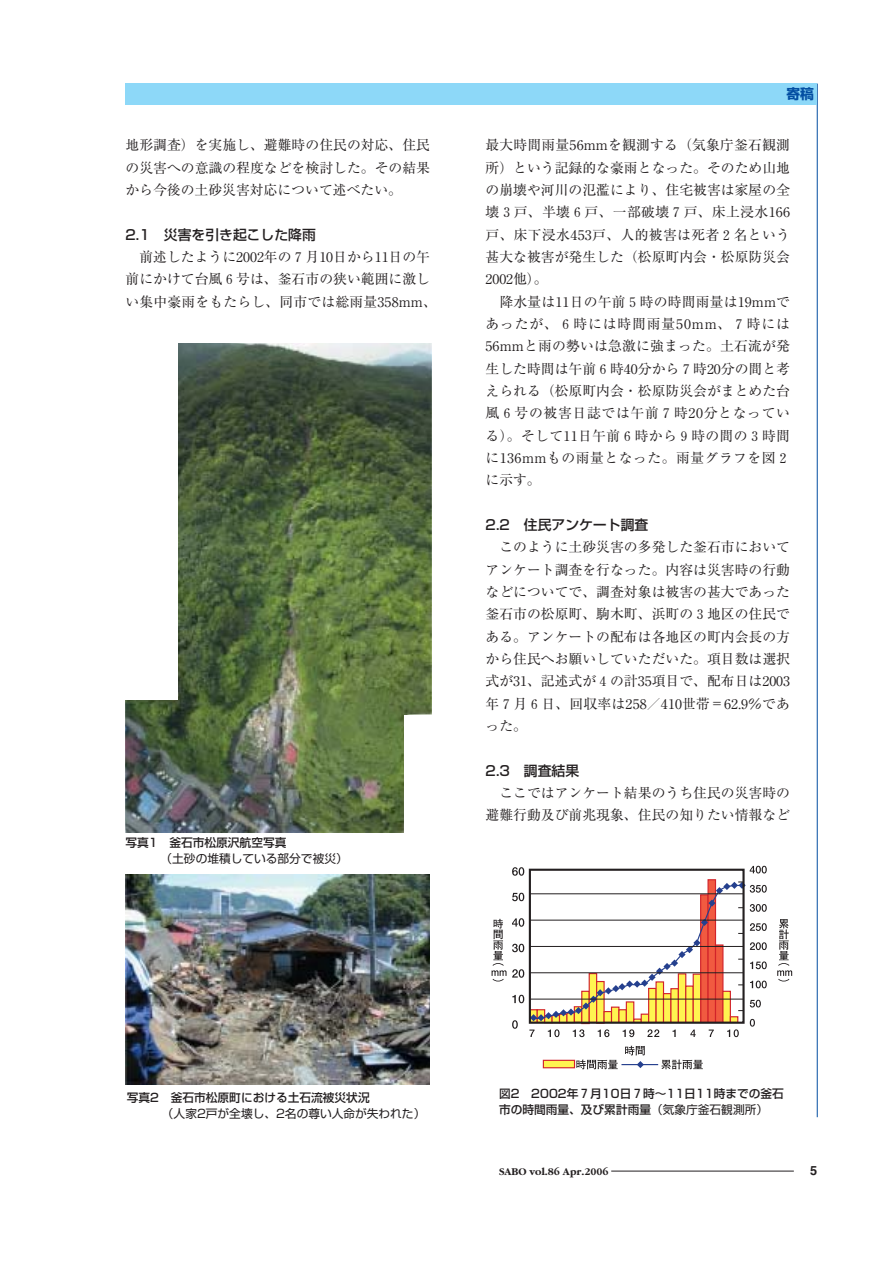
<style>
.page{position:relative;width:893px;height:1262px;background:#fff}
.page>*{position:absolute;margin:0;border:0;box-sizing:border-box;transform-origin:0 0}
.t1{font:13.8px/22.4px "Ryumin";color:#231f20;text-align:justify}
.t2{font:500 13.8px "Shin Go";color:#231f20}
.t3{font:700 13.8px "Shin Go";color:#034ea2}
.t4{font:12.75px "Midashi Go MB31";color:#231f20}
.t5{font:500 11.7px/15.9px "Shin Go";color:#231f20}
.t6{font:11.7px "Shin Go";color:#231f20}
.t7{font:700 10.65px "Garamond";color:#231f20}
.s1{font-weight:400}
</style>
<div class="page">
<hr style="left:817px;top:84px;width:1px;height:1033px;background:#034ea2">
<div style="left:125px;top:84px;width:692px;height:21px;background:#8dd8f8"></div>
<hr style="left:611px;top:1170px;width:182px;height:1px;background:#231f20">
<img style="left:125px;top:343px;width:306px;height:489px">
<img style="left:125px;top:874px;width:304px;height:211px">
<svg style="left:491px;top:918px;width:15px;height:63px"></svg>
<svg style="left:777px;top:919px;width:15px;height:62px"></svg>
<svg style="left:625px;top:1045px;width:19px;height:10px"></svg>
<svg style="left:512px;top:867px;width:12px;height:8px"></svg>
<svg style="left:749px;top:865px;width:17px;height:8px"></svg>
<svg style="left:707px;top:879px;width:9px;height:2px"></svg>
<div style="left:529px;top:868px;width:215px;height:155px;border:2px solid #231f20"></div>
<svg style="left:512px;top:881px;width:254px;height:156px"></svg>
<div style="left:543px;top:1059px;width:32px;height:9px;background:#fff450;border:1px solid #d2232a"></div>
<hr style="left:621px;top:1064px;width:37px;height:1px;background:#25408e">
<svg style="left:636px;top:1061px;width:8px;height:7px"></svg>
<svg style="left:576px;top:1059px;width:41px;height:10px"></svg>
<svg style="left:661px;top:1059px;width:41px;height:10px"></svg>
<div style="left:115px;top:339px;width:63px;height:360px;background:#fff"></div>
<div style="left:404px;top:715px;width:31px;height:117px;background:#fff"></div>
<p class="t1" style="left:125px;top:136px;width:306px">地形調査）を実施し、避難時の住民の対応、住民の災害への意識の程度などを検討した。その結果から今後の土砂災害対応について述べたい。</p>
<p class="t2" style="left:125px;top:230px;width:192px">2.1 災害を引き起こした降雨</p>
<p class="t1" style="left:125px;top:247px;width:313px;text-align:center">前述したように2002年の７月10日から11日の午<br>前にかけて台風６号は、釜石市の狭い範囲に激しい集中豪雨をもたらし、同市では総雨量358mm、</p>
<p class="t5" style="left:125px;top:835px;width:162px">写真1 釜石市松原沢航空写真</p>
<p class="t6" style="left:161px;top:854px;width:189px">（土砂の堆積している部分で被災）</p>
<p class="t3" style="left:786px;top:88px;width:29px">寄稿</p>
<p class="t1" style="left:485px;top:136px;width:306px">最大時間雨量56mmを観測する（気象庁釜石観測所）という記録的な豪雨となった。そのため山地の崩壊や河川の氾濫により、住宅被害は家屋の全壊３戸、半壊６戸、一部破壊７戸、床上浸水166戸、床下浸水453戸、人的被害は死者２名という甚大な被害が発生した（松原町内会・松原防災会2002他）。</p>
<p class="t1" style="left:485px;top:292px;width:306px;text-indent:14px">降水量は11日の午前５時の時間雨量は19mmであったが、６時には時間雨量50mm、７時には56mmと雨の勢いは急激に強まった。土石流が発生した時間は午前６時40分から７時20分の間と考えられる（松原町内会・松原防災会がまとめた台風６号の被害日誌では午前７時20分となっている）。そして11日午前６時から９時の間の３時間に136mmもの雨量となった。雨量グラフを図２に示す。</p>
<p class="t2" style="left:485px;top:520px;width:164px">2.2 住民アンケート調査</p>
<p class="t1" style="left:485px;top:538px;width:306px;text-indent:14px">このように土砂災害の多発した釜石市においてアンケート調査を行なった。内容は災害時の行動などについてで、調査対象は被害の甚大であった釜石市の松原町、駒木町、浜町の３地区の住民である。アンケートの配布は各地区の町内会長の方から住民へお願いしていただいた。項目数は選択式が31、記述式が４の計35項目で、配布日は2003年７月６日、回収率は258／410世帯＝62.9％であった。</p>
<p class="t2" style="left:485px;top:765px;width:95px">2.3 調査結果</p>
<p class="t1" style="left:485px;top:783px;width:306px;text-align:right">ここではアンケート結果のうち住民の災害時の避難行動及び前兆現象、住民の知りたい情報など</p>
<p class="t5" style="left:127px;top:1090px;width:244px">写真2 釜石市松原町における土石流被災状況</p>
<p class="t6" style="left:162px;top:1108px;width:265px">（人家2戸が全壊し、2名の尊い人命が失われた）</p>
<p class="t5" style="left:499px;top:1087px;width:286px">図2 2002年７月10日７時～11日11時までの釜石市の時間雨量、及び累計雨量<span class="s1">（気象庁釜石観測所）</span></p>
<p class="t7" style="left:499px;top:1167px;width:111px">SABO vol.86 Apr.2006</p>
<p class="t4" style="left:810px;top:1165px;width:9px">5</p>
</div>
